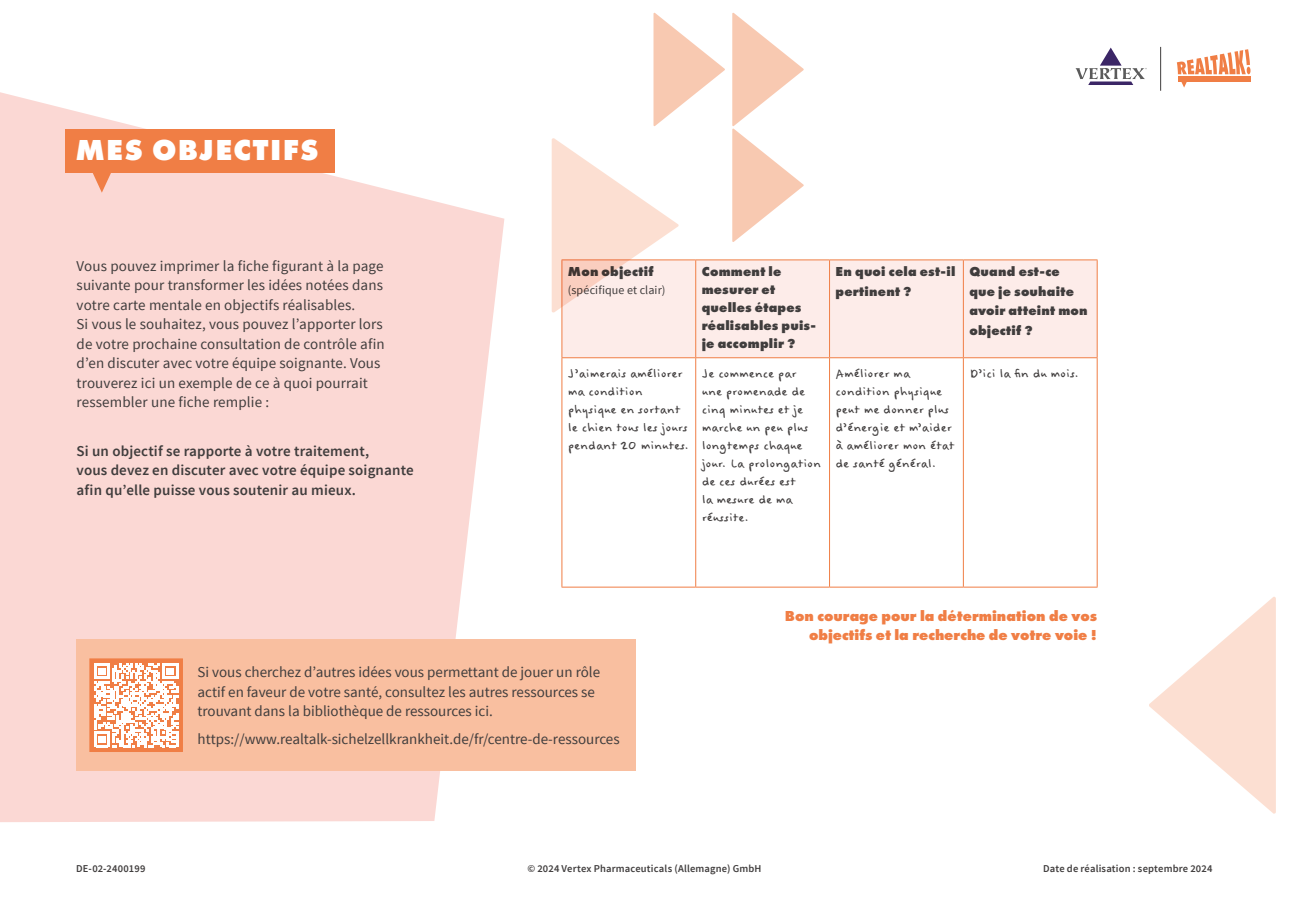
<style>
.page{position:relative;width:1289px;height:919px;background:#fff}
.page>*{position:absolute;margin:0;border:0;box-sizing:border-box;transform-origin:0 0}
.Header_1{font:800 30px "Futura PT";letter-spacing:.045em;color:#fff}
.t1{font:15px/18px "Felt Tip Woman";color:#403d3d}
.Body_copy{font:15px/19.5px "Source Sans Pro";letter-spacing:.01em;color:#403d3d}
.Intro{font:15px/19.5px "Source Sans Pro";color:#403d3d}
.Body_copy-2{font:600 15px/19.5px "Source Sans Pro";letter-spacing:.01em;color:#403d3d}
.Intro-2{font:800 15px/19.5px "Futura PT";color:#f07e45;text-align:right}
.BODY{font:800 13.5px/18px "Futura PT";letter-spacing:.015em;color:#403d3d}
.BODY-2{font:12px "Source Sans Pro";letter-spacing:.01em;color:#403d3d}
.t2{font:600 10.5px "Source Sans Pro";letter-spacing:.015em;color:#403d3d}
</style>
<div class="page">
<div style="left:562px;top:260px;width:534px;height:97px;background:#fdece9"></div>
<hr style="left:561px;top:259px;width:134px;height:1px;background:#f07e45">
<hr style="left:561px;top:260px;width:1px;height:97px;background:#f07e45">
<hr style="left:695px;top:259px;width:134px;height:1px;background:#f07e45">
<hr style="left:695px;top:260px;width:1px;height:97px;background:#f07e45">
<hr style="left:829px;top:259px;width:134px;height:1px;background:#f07e45">
<hr style="left:829px;top:260px;width:1px;height:97px;background:#f07e45">
<hr style="left:963px;top:259px;width:134px;height:1px;background:#f07e45">
<hr style="left:963px;top:260px;width:1px;height:97px;background:#f07e45">
<hr style="left:1096px;top:260px;width:1px;height:97px;background:#f07e45">
<hr style="left:561px;top:357px;width:134px;height:1px;background:#f07e45">
<hr style="left:695px;top:357px;width:134px;height:1px;background:#f07e45">
<hr style="left:829px;top:357px;width:134px;height:1px;background:#f07e45">
<hr style="left:963px;top:357px;width:134px;height:1px;background:#f07e45">
<hr style="left:561px;top:358px;width:1px;height:228px;background:#f07e45">
<hr style="left:695px;top:358px;width:1px;height:228px;background:#f07e45">
<hr style="left:829px;top:358px;width:1px;height:228px;background:#f07e45">
<hr style="left:963px;top:358px;width:1px;height:228px;background:#f07e45">
<hr style="left:1096px;top:358px;width:1px;height:228px;background:#f07e45">
<hr style="left:561px;top:586px;width:134px;height:1px;background:#f07e45">
<hr style="left:695px;top:586px;width:134px;height:1px;background:#f07e45">
<hr style="left:829px;top:586px;width:134px;height:1px;background:#f07e45">
<hr style="left:963px;top:586px;width:134px;height:1px;background:#f07e45">
<svg style="left:0;top:92px;width:504px;height:730px;background:#fbddd9"></svg>
<div style="left:76px;top:639px;width:559px;height:132px;background:#f9bfa0"></div>
<div style="left:65px;top:129px;width:270px;height:44px;background:#f07e45"></div>
<svg style="left:89px;top:173px;width:26px;height:20px"></svg>
<svg style="left:653px;top:13px;width:72px;height:113px"></svg>
<svg style="left:732px;top:13px;width:71px;height:229px"></svg>
<svg style="left:551px;top:138px;width:128px;height:175px"></svg>
<svg style="left:1149px;top:597px;width:126px;height:216px"></svg>
<div style="left:89px;top:658px;width:94px;height:94px;background:#f07e45;border:1px solid #f07e45"></div>
<svg style="left:94px;top:663px;width:84px;height:84px"></svg>
<hr style="left:1160px;top:47px;width:1px;height:44px;background:#403d3d">
<svg style="left:1075px;top:48px;width:71px;height:37px"></svg>
<div style="left:1177px;top:77px;width:73px;height:5px;background:#f07e45"></div>
<svg style="left:1181px;top:82px;width:5px;height:6px"></svg>
<svg style="left:1176px;top:49px;width:74px;height:25px"></svg>
<p class="Header_1" style="left:75px;top:131px;width:244px">MES OBJECTIFS</p>
<p class="Body_copy" style="left:77px;top:256px;width:310px">Vous pouvez imprimer la fiche figurant à la page suivante pour transformer les idées notées dans votre carte mentale en objectifs réalisables.<br>Si vous le souhaitez, vous pouvez l’apporter lors de votre prochaine consultation de contrôle afin d’en discuter avec votre équipe soignante. Vous trouverez ici un exemple de ce à quoi pourrait ressembler une fiche remplie :</p>
<p class="Body_copy-2" style="left:77px;top:441px;width:339px">Si un objectif se rapporte à votre traitement,<br>vous devez en discuter avec votre équipe soignante afin qu’elle puisse vous soutenir au mieux.</p>
<p class="BODY" style="left:568px;top:262px;width:87px">Mon objectif</p>
<p class="BODY-2" style="left:568px;top:283px;width:99px">(spécifique et clair)</p>
<p class="BODY" style="left:701px;top:262px;width:116px">Comment le mesurer et quelles étapes réalisables puis&shy;je accomplir ?</p>
<p class="BODY" style="left:835px;top:262px;width:121px;line-height:19.5px">En quoi cela est-il pertinent ?</p>
<p class="BODY" style="left:969px;top:262px;width:120px;line-height:19.5px">Quand est-ce que je souhaite avoir atteint mon objectif ?</p>
<p class="t1" style="left:568px;top:364px;width:123px">J’aimerais améliorer ma condition physique en sortant le chien tous les jours pendant 20 minutes.</p>
<p class="t1" style="left:701px;top:364px;width:121px">Je commence par<br>une promenade de cinq minutes et je marche un peu plus longtemps chaque jour. La prolongation de ces durées est<br>la mesure de ma réussite.</p>
<p class="t1" style="left:835px;top:364px;width:120px">Améliorer ma condition physique peut me donner plus d’énergie et m’aider à améliorer mon état de santé général.</p>
<p class="t1" style="left:969px;top:364px;width:111px">D’ici la fin du mois.</p>
<p class="Intro-2" style="left:785px;top:605px;width:313px">Bon courage pour la détermination de vos objectifs et la recherche de votre voie !</p>
<p class="Intro" style="left:197px;top:662px;width:404px">Si vous cherchez d’autres idées vous permettant de jouer un rôle actif en faveur de votre santé, consultez les autres ressources se trouvant dans la bibliothèque de ressources ici.</p>
<p class="Intro" style="left:197px;top:729px;width:423px">https://www.realtalk-sichelzellkrankheit.de/fr/centre-de-ressources</p>
<p class="t2" style="left:76px;top:861px;width:71px">DE-02-2400199</p>
<p class="t2" style="left:527px;top:861px;width:236px">© 2024 Vertex Pharmaceuticals (Allemagne) GmbH</p>
<p class="t2" style="left:1043px;top:861px;width:171px">Date de réalisation : septembre 2024</p>
</div>
